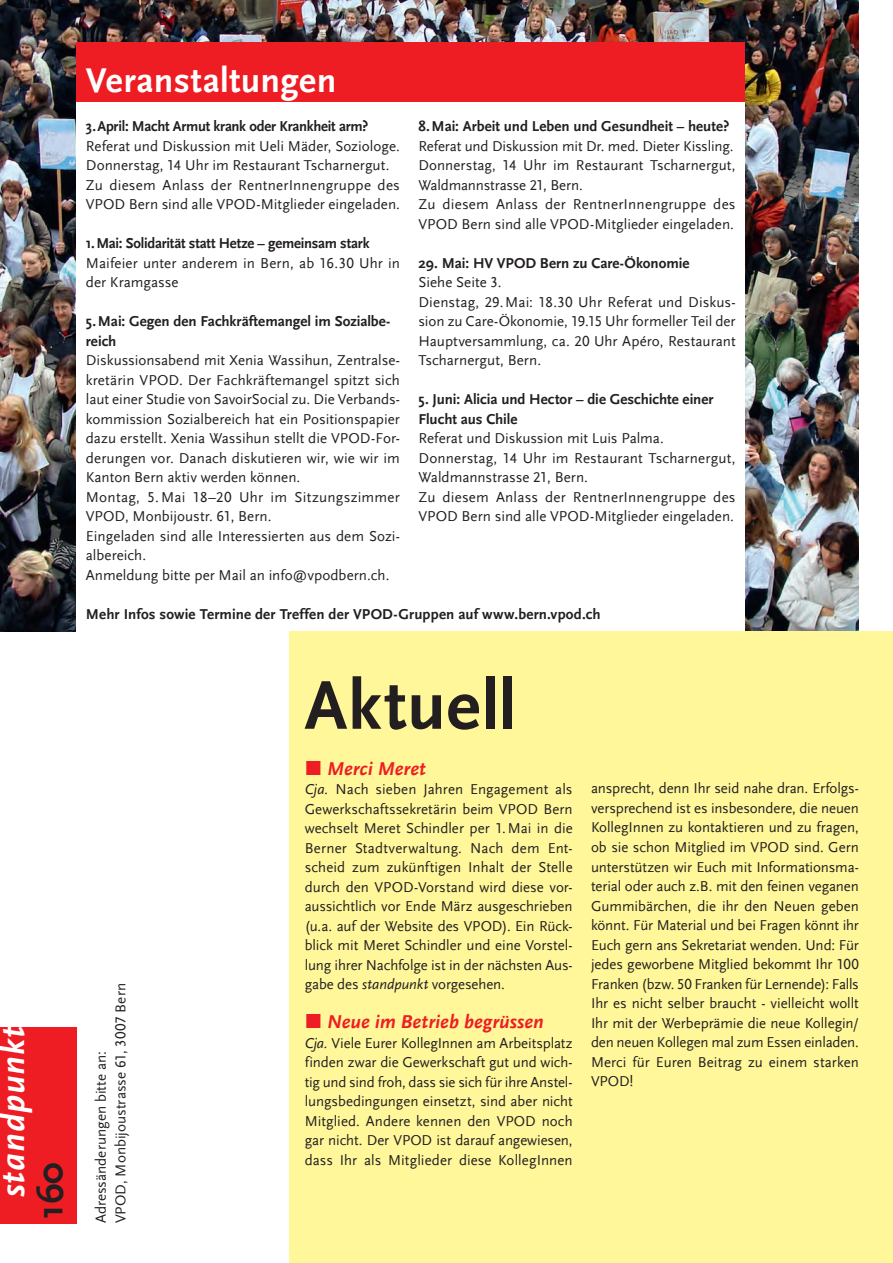
<style>
.page{position:relative;width:893px;height:1263px;background:#fff}
.page>*{position:absolute;margin:0;border:0;box-sizing:border-box;transform-origin:0 0}
.t1{font:700 72px "Scala Sans";letter-spacing:.01em;color:#231f20}
.t2{font:700 37.8px "Scala Sans";color:#231f20}
.t3{font:700 36px "Scala Sans";letter-spacing:.01em;color:#fff}
.t4{font:italic 700 34.5px "Scala Sans";letter-spacing:.025em;color:#fff}
.t5{font:italic 700 19.5px "Scala Sans";letter-spacing:.005em;color:#ee1d23}
.t6{font:15px/19.5px "Scala Sans LF";color:#231f20}
.t7{font:700 15px/19.5px "Scala Sans";letter-spacing:-.005em;color:#231f20}
.t8{font:700 15px "Scala Sans LF";letter-spacing:.01em;color:#231f20}
.s1{font-family:"Scala Sans";font-style:italic}
</style>
<div class="page">
<div style="left:0;top:1027px;width:77px;height:196px;background:#ee1d23"></div>
<img style="left:0;top:0;width:859px;height:631px">
<div style="left:77px;top:43px;width:668px;height:589px;background:#fff"></div>
<div style="left:77px;top:43px;width:668px;height:59px;background:#ee1d23"></div>
<div style="left:289px;top:631px;width:604px;height:632px;background:#fff79a"></div>
<h3 class="t4" style="left:-6px;top:1197px;width:172px;rotate:-90deg">standpunkt</h3>
<h2 class="t2" style="left:29px;top:1219px;width:58px;rotate:-90deg">160</h2>
<h3 class="t3" style="left:86px;top:60px;width:252px">Veranstaltungen</h3>
<p class="t7" style="left:86px;top:117px;width:284px">3.April: Macht Armut krank oder Krankheit arm?</p>
<p class="t6" style="left:86px;top:136px;width:316px">Referat und Diskussion mit Ueli Mäder, Soziologe.<br>Donnerstag, 14 Uhr im Restaurant Tscharnergut.<br>Zu diesem Anlass der RentnerInnengruppe des VPOD Bern sind alle VPOD-Mitglieder eingeladen.</p>
<p class="t7" style="left:86px;top:234px;width:285px">1.Mai: Solidarität statt Hetze – gemeinsam stark</p>
<p class="t6" style="left:86px;top:253px;width:316px">Maifeier unter anderem in Bern, ab 16.30 Uhr in der Kramgasse</p>
<p class="t7" style="left:86px;top:312px;width:306px">5.Mai: Gegen den Fachkräftemangel im Sozialbe&shy;reich</p>
<p class="t6" style="left:86px;top:351px;width:316px">Diskussionsabend mit Xenia Wassihun, Zentralse&shy;kretärin VPOD. Der Fachkräftemangel spitzt sich laut einer Studie von SavoirSocial zu. Die Verbands&shy;kommission Sozialbereich hat ein Positionspapier dazu erstellt. Xenia Wassihun stellt die VPOD-For&shy;derungen vor. Danach diskutieren wir, wie wir im Kanton Bern aktiv werden können.<br>Montag, 5.Mai 18–20 Uhr im Sitzungszimmer VPOD, Monbijoustr. 61, Bern.<br>Eingeladen sind alle Interessierten aus dem Sozi&shy;albereich.<br>Anmeldung bitte per Mail an info@vpodbern.ch.</p>
<p class="t7" style="left:418px;top:117px;width:312px">8.Mai: Arbeit und Leben und Gesundheit – heute?</p>
<p class="t6" style="left:418px;top:136px;width:319px">Referat und Diskussion mit Dr. med. Dieter Kissling.<br>Donnerstag, 14 Uhr im Restaurant Tscharnergut, Waldmannstrasse 21, Bern.<br>Zu diesem Anlass der RentnerInnengruppe des VPOD Bern sind alle VPOD-Mitglieder eingeladen.</p>
<p class="t7" style="left:418px;top:253px;width:273px">29. Mai: HV VPOD Bern zu Care-Ökonomie</p>
<p class="t6" style="left:418px;top:273px;width:319px">Siehe Seite 3.<br>Dienstag, 29.Mai: 18.30 Uhr Referat und Diskus&shy;sion zu Care-Ökonomie, 19.15 Uhr formeller Teil der Hauptversammlung, ca. 20 Uhr Apéro, Restaurant Tscharnergut, Bern.</p>
<p class="t7" style="left:418px;top:390px;width:297px">5. Juni: Alicia und Hector – die Geschichte einer<br>Flucht aus Chile</p>
<p class="t6" style="left:418px;top:429px;width:319px">Referat und Diskussion mit Luis Palma.<br>Donnerstag, 14 Uhr im Restaurant Tscharnergut, Waldmannstrasse 21, Bern.<br>Zu diesem Anlass der RentnerInnengruppe des VPOD Bern sind alle VPOD-Mitglieder eingeladen.</p>
<p class="t8" style="left:86px;top:605px;width:516px">Mehr Infos sowie Termine der Treffen der VPOD-Gruppen auf www.bern.vpod.ch</p>
<p class="t6" style="left:92px;top:1223px;width:242px;rotate:-90deg">Adressänderungen bitte an:<br>VPOD, Monbijoustrasse 61, 3007 Bern</p>
<h1 class="t1" style="left:304px;top:665px;width:213px">Aktuell</h1>
<h3 class="t5" style="left:327px;top:757px;width:100px">Merci Meret</h3>
<p class="t6" style="left:305px;top:780px;width:269px;text-align:justify"><span class="s1">Cja.</span> Nach sieben Jahren Engagement als Gewerkschaftssekretärin beim VPOD Bern wechselt Meret Schindler per 1.Mai in die Berner Stadtverwaltung. Nach dem Ent&shy;scheid zum zukünftigen Inhalt der Stelle durch den VPOD-Vorstand wird diese vor&shy;aussichtlich vor Ende März ausgeschrieben (u.a. auf der Website des VPOD). Ein Rück&shy;blick mit Meret Schindler und eine Vorstel&shy;lung ihrer Nachfolge ist in der nächsten Aus&shy;gabe des <span class="s1">standpunkt</span> vorgesehen.</p>
<h3 class="t5" style="left:327px;top:1011px;width:218px">Neue im Betrieb begrüssen</h3>
<p class="t6" style="left:305px;top:1033px;width:269px;text-align:justify"><span class="s1">Cja.</span> Viele Eurer KollegInnen am Arbeitsplatz finden zwar die Gewerkschaft gut und wich&shy;tig und sind froh, dass sie sich für ihre Anstel&shy;lungsbedingungen einsetzt, sind aber nicht Mitglied. Andere kennen den VPOD noch gar nicht. Der VPOD ist darauf angewiesen, dass Ihr als Mitglieder diese KollegInnen</p>
<p class="t6" style="left:591px;top:779px;width:269px;text-align:justify">ansprecht, denn Ihr seid nahe dran. Erfolgs&shy;versprechend ist es insbesondere, die neuen KollegInnen zu kontaktieren und zu fragen, ob sie schon Mitglied im VPOD sind. Gern unterstützen wir Euch mit Informationsma&shy;terial oder auch z.B. mit den feinen veganen Gummibärchen, die ihr den Neuen geben könnt. Für Material und bei Fragen könnt ihr Euch gern ans Sekretariat wenden. Und: Für jedes geworbene Mitglied bekommt Ihr 100<br>Franken (bzw. 50 Franken für Lernende): Falls Ihr es nicht selber braucht - vielleicht wollt Ihr mit der Werbeprämie die neue Kollegin/ den neuen Kollegen mal zum Essen einladen.<br>Merci für Euren Beitrag zu einem starken VPOD!</p>
</div>
